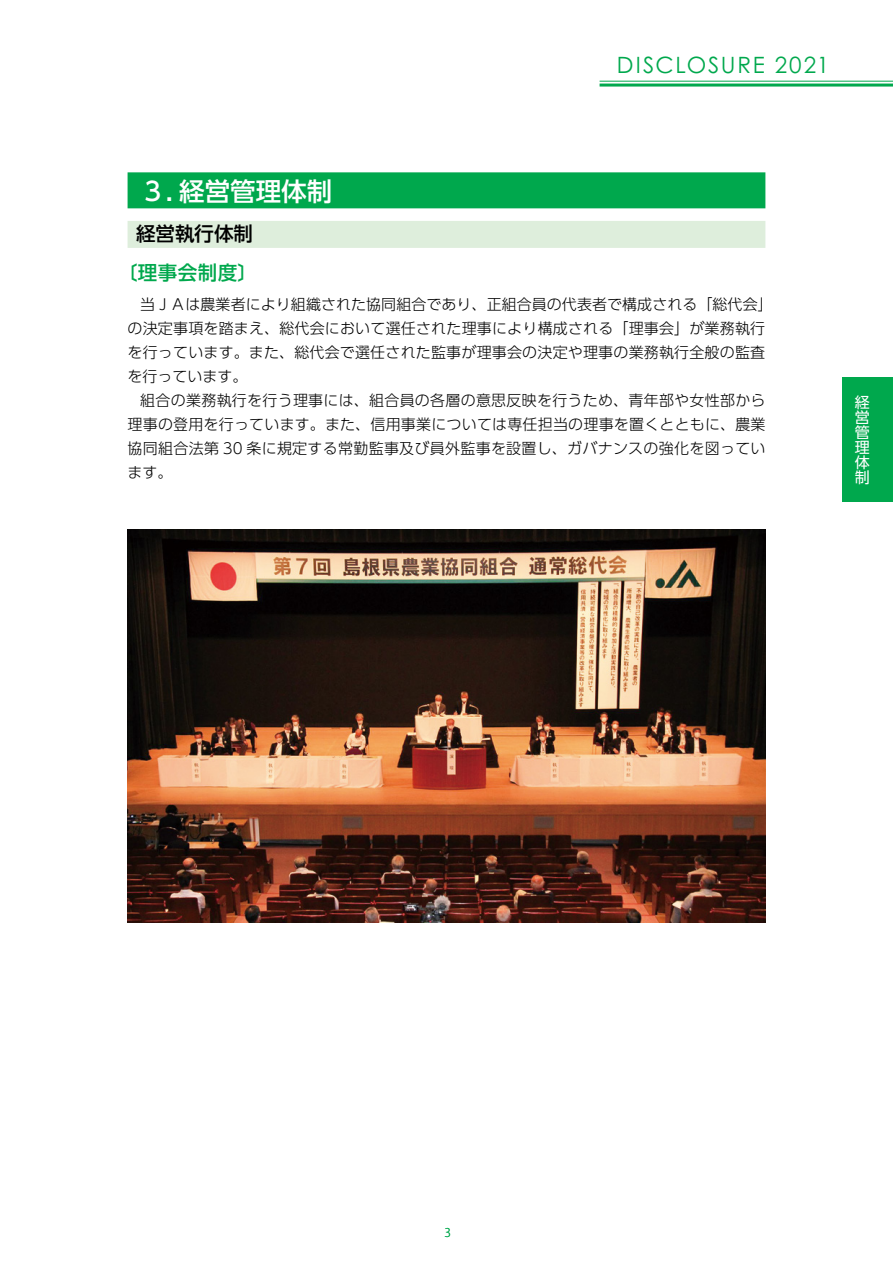
<style>
.page{position:relative;width:893px;height:1263px;background:#fff}
.page>*{position:absolute;margin:0;border:0;box-sizing:border-box;transform-origin:0 0}
.t1{font:500 25.5px "UD Shin Go Pro";color:#fff}
.t2{font:22.5px "Century Gothic Pro";letter-spacing:.075em;color:#00a84d}
.t3{font:500 19.5px "UD Shin Go Pro";letter-spacing:.025em;color:#00a84d}
.t4{font:500 19.5px "UD Shin Go Pro";color:#000}
.t5{font:300 15px/24px "UD Shin Go Pro";letter-spacing:.015em;color:#000}
.t6{font:15px/15px "UD Shin Go Pro";color:#fff;text-align:justify}
.t7{font:300 12px "Koz Go Pr 6 N";color:#00a84d}
</style>
<div class="page">
<hr style="left:600px;top:84px;width:293px;height:3px;background:#00a84d">
<hr style="left:600px;top:81px;width:293px;height:1px;background:#00a84d">
<div style="left:842px;top:377px;width:51px;height:125px;background:#00a84d"></div>
<div style="left:128px;top:172px;width:637px;height:36px;background:#00a84d"></div>
<div style="left:128px;top:221px;width:637px;height:27px;background:#deeedc"></div>
<img style="left:128px;top:529px;width:637px;height:394px">
<h2 class="t2" style="left:617px;top:52px;width:214px">DISCLOSURE 2021</h2>
<h1 class="t1" style="left:140px;top:171px;width:193px">３. 経営管理体制</h1>
<h3 class="t4" style="left:136px;top:218px;width:119px">経営執行体制</h3>
<h3 class="t3" style="left:118px;top:257px;width:141px">〔理事会制度〕</h3>
<p class="t5" style="left:128px;top:292px;width:647px;text-indent:13px">当ＪＡは農業者により組織された協同組合であり、正組合員の代表者で構成される「総代会」の決定事項を踏まえ、総代会において選任された理事により構成される「理事会」が業務執行を行っています。また、総代会で選任された監事が理事会の決定や理事の業務執行全般の監査を行っています。</p>
<p class="t5" style="left:128px;top:388px;width:640px;text-align:justify;text-indent:13px">組合の業務執行を行う理事には、組合員の各層の意思反映を行うため、青年部や女性部から理事の登用を行っています。また、信用事業については専任担当の理事を置くとともに、農業協同組合法第 30 条に規定する常勤監事及び員外監事を設置し、ガバナンスの強化を図っています。</p>
<p class="t6" style="left:855px;top:394px;width:16px">経営管理体制</p>
<p class="t7" style="left:445px;top:1225px;width:8px">3</p>
</div>
